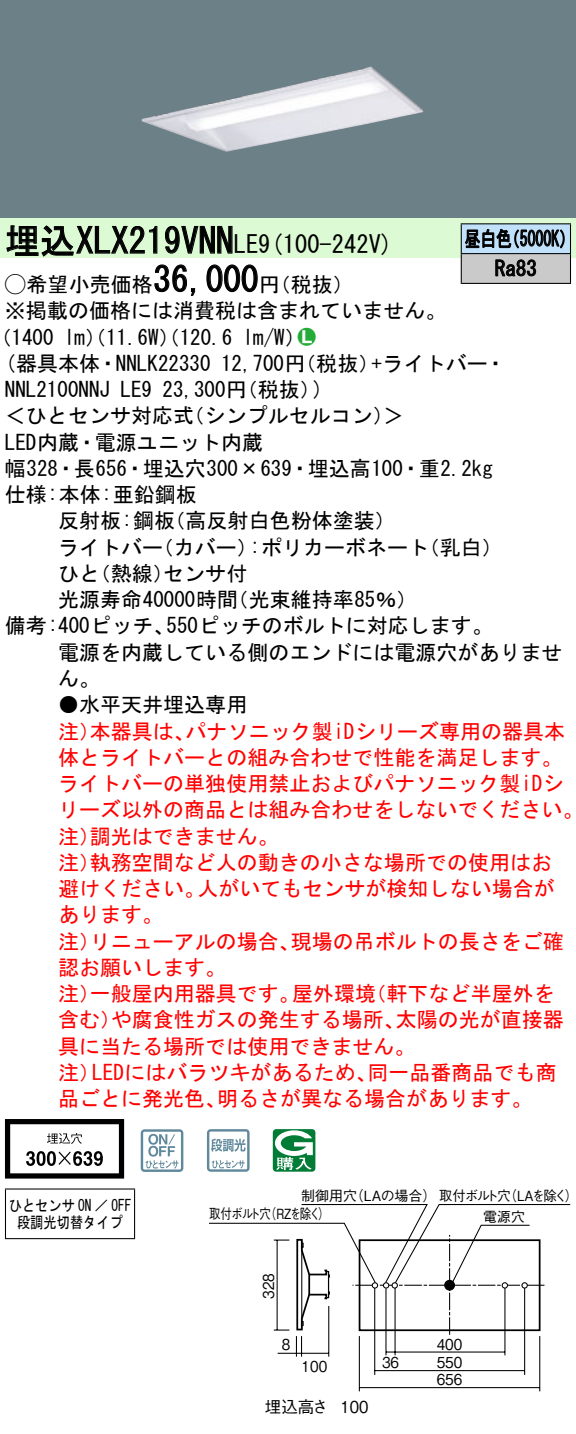
<style>
.page{position:relative;width:576px;height:1434px;background:#fff}
.page>*{position:absolute;margin:0;border:0;box-sizing:border-box;transform-origin:0 0}
.t1{font:35px "MS Gothic";color:#000}
.t2{font:24.5px "MS Gothic";color:#000}
.t3{font:21px/26.2px "MS Gothic";color:#000}
.t4{font:21px/26.2px "MS Gothic";color:#f00}
.t5{font:21px/29.8px "MS Gothic";color:#000;scale:.75 1}
.t6{font:21px "Ford Classification 1";color:#23ac38}
.t7{font:16.45px "Gothic BBB Pro Medium 90 pv RKSJ H";color:#000}
.t8{font:16.45px "Gothic BBB Pro Medium 90 pv RKSJ H";color:#000;scale:.9 1}
.t9{font:15.75px/16.4px "MS Gothic";color:#000;text-align:center;scale:.84 1}
.t10{font:15.05px/18.6px "Gothic BBB Pro Medium 90 pv RKSJ H";color:#000;scale:.9 1}
.t11{font:14px/21px "Gothic BBB Pro Medium 90 pv RKSJ H";letter-spacing:-.03em;color:#000}
.t12{font:14px "Gothic BBB Pro Medium 90 pv RKSJ H";letter-spacing:-.05em;color:#000;scale:.82 1}
.t13{font:14px "Gothic BBB Pro Medium 90 pv RKSJ H";letter-spacing:-.05em;color:#000;scale:.95 1}
.t14{font:14px "Gothic BBB Pro Medium 90 pv RKSJ H";letter-spacing:-.05em;color:#000}
.s1{font-size:24.5px}
.s2{font-family:"Ford Classification 1"}
.s3{color:#fff}
</style>
<div class="page">
<div style="left:0;top:0;width:575px;height:218px;background:#6c8087"></div>
<img style="left:142px;top:66px;width:281px;height:86px">
<div style="left:0;top:218px;width:575px;height:40px;background:#dcfad4"></div>
<svg style="left:6px;top:225px;width:152px;height:32px"></svg>
<svg style="left:165px;top:225px;width:68px;height:29px"></svg>
<svg style="left:154px;top:264px;width:42px;height:32px"></svg>
<svg style="left:206px;top:264px;width:52px;height:29px"></svg>
<svg style="left:5px;top:1119px;width:119px;height:59px"></svg>
<svg style="left:141px;top:1129px;width:42px;height:43px"></svg>
<svg style="left:207px;top:1129px;width:42px;height:42px"></svg>
<svg style="left:273px;top:1129px;width:42px;height:42px"></svg>
<hr style="left:5px;top:1188px;width:130px;height:1px;background:#000">
<hr style="left:5px;top:1189px;width:1px;height:49px;background:#000">
<hr style="left:134px;top:1189px;width:1px;height:49px;background:#000">
<hr style="left:5px;top:1238px;width:130px;height:1px;background:#000">
<div style="left:461px;top:224px;width:109px;height:30px;background:#c1e1fa"></div>
<div style="left:461px;top:254px;width:109px;height:29px;background:#cacaca"></div>
<hr style="left:460px;top:223px;width:110px;height:1px;background:#000">
<hr style="left:569px;top:224px;width:2px;height:29px;background:#000">
<hr style="left:460px;top:253px;width:110px;height:1px;background:#000">
<hr style="left:569px;top:254px;width:2px;height:29px;background:#000">
<hr style="left:460px;top:283px;width:110px;height:1px;background:#000">
<svg style="left:460px;top:224px;width:104px;height:59px"></svg>
<hr style="left:539px;top:1336px;width:1px;height:55px;background:#000">
<hr style="left:358px;top:1336px;width:2px;height:55px;background:#000">
<hr style="left:374px;top:1370px;width:150px;height:1px;background:#000">
<hr style="left:359px;top:1387px;width:180px;height:1px;background:#000">
<hr style="left:374px;top:1287px;width:1px;height:87px;background:#000">
<hr style="left:524px;top:1288px;width:1px;height:86px;background:#000">
<svg style="left:209px;top:1204px;width:361px;height:152px"></svg>
<h1 class="t1" style="left:5px;top:223px;width:255px">埋込XLX219VNN<span class="s1">LE</span></h1>
<p class="t2" style="left:258px;top:232px;width:136px">(9 100-242 (V</p>
<h1 class="t1" style="left:153px;top:262px;width:106px">36,000</h1>
<p class="t3" style="left:5px;top:271px;width:442px"><span class="s2">A</span>希望小売価格<br>※掲載の価格には消費税は含まれていません。</p>
<p class="t6" style="left:298px;top:326px;width:19px">2<span class="s3">7</span></p>
<p class="t3" style="left:259px;top:271px;width:96px">（円税抜(</p>
<p class="t3" style="left:243px;top:324px;width:64px">l m (W/</p>
<p class="t3" style="left:-9px;top:324px;width:65px">（1400</p>
<p class="t3" style="left:64px;top:324px;width:169px">lm）（11.6 ）（W 120.6</p>
<p class="t5" style="left:494px;top:224px;width:57px;text-indent:-30px">昼白色<br>Ra83</p>
<p class="t5" style="left:504px;top:224px;width:96px">（5000 (K</p>
<p class="t3" style="left:5px;top:350px;width:207px">(器具本体・NNLK22330</p>
<p class="t3" style="left:371px;top:350px;width:136px">+ライトバー・</p>
<p class="t3" style="left:221px;top:350px;width:160px">12,700 （円税抜）</p>
<p class="t3" style="left:5px;top:376px;width:106px">NNL2100NNJ</p>
<p class="t3" style="left:120px;top:376px;width:33px">LE9</p>
<p class="t3" style="left:162px;top:376px;width:160px">23,300 （円税抜(</p>
<p class="t3" style="left:313px;top:376px;width:12px">(</p>
<p class="t3" style="left:183px;top:403px;width:222px">（シンプルセルコン &lt;(</p>
<p class="t3" style="left:5px;top:403px;width:190px">＜ひとセンサ対応式</p>
<p class="t3" style="left:5px;top:429px;width:259px">LED内蔵・電源ユニット内蔵</p>
<p class="t3" style="left:5px;top:455px;width:489px">幅328・長656・埋込穴300×639・埋込高100・重2.2kg</p>
<p class="t3" style="left:5px;top:481px;width:193px">仕様:本体:亜鉛鋼板</p>
<p class="t3" style="left:164px;top:508px;width:233px">（高反射白色粉体塗装(</p>
<p class="t3" style="left:58px;top:508px;width:118px">反射板:鋼板</p>
<p class="t3" style="left:58px;top:534px;width:106px">ライトバー</p>
<p class="t3" style="left:153px;top:534px;width:106px">（カバー）</p>
<p class="t3" style="left:90px;top:560px;width:85px">（熱線）</p>
<p class="t3" style="left:163px;top:560px;width:85px">センサ付</p>
<p class="t3" style="left:58px;top:560px;width:43px">ひと</p>
<p class="t3" style="left:250px;top:534px;width:181px">:ポリカーボネート</p>
<p class="t3" style="left:418px;top:534px;width:85px">（乳白(</p>
<p class="t3" style="left:166px;top:586px;width:328px;text-indent:-108px">光源寿命40000時間<br>550ピッチのボルトに対応します。</p>
<p class="t3" style="left:227px;top:586px;width:191px">（光束維持率85％(</p>
<p class="t3" style="left:58px;top:613px;width:505px;text-indent:-53px">備考:400ピッチ、<br>電源を内蔵している側のエンドには電源穴がありません。</p>
<p class="t3" style="left:58px;top:691px;width:190px">●水平天井埋込専用</p>
<p class="t4" style="left:185px;top:718px;width:381px">パナソニック製iDシリーズ専用の器具本</p>
<p class="t4" style="left:58px;top:718px;width:43px">注）</p>
<p class="t4" style="left:58px;top:744px;width:505px">体とライトバーとの組み合わせで性能を満足します。</p>
<p class="t4" style="left:58px;top:770px;width:507px">ライトバーの単独使用禁止およびパナソニック製iDシ</p>
<p class="t4" style="left:58px;top:796px;width:526px">リーズ以外の商品とは組み合わせをしないでください。</p>
<p class="t4" style="left:90px;top:823px;width:190px">調光はできません。</p>
<p class="t4" style="left:90px;top:718px;width:106px">本器具は、</p>
<p class="t4" style="left:90px;top:823px;width:463px;text-indent:-32px">注）<br>執務空間など人の動きの小さな場所での使用はお</p>
<p class="t4" style="left:58px;top:849px;width:43px">注）</p>
<p class="t4" style="left:197px;top:875px;width:358px">人がいてもセンサが検知しない場合が</p>
<p class="t4" style="left:58px;top:875px;width:148px">避けください。あります。</p>
<p class="t4" style="left:290px;top:928px;width:275px">現場の吊ボルトの長さをご確</p>
<p class="t4" style="left:58px;top:928px;width:169px">注）<br>認お願いします。</p>
<p class="t4" style="left:90px;top:928px;width:211px">リニューアルの場合、</p>
<p class="t4" style="left:90px;top:980px;width:211px">一般屋内用器具です。</p>
<p class="t4" style="left:292px;top:980px;width:85px">屋外環境</p>
<p class="t4" style="left:365px;top:980px;width:190px">（軒下など半屋外を</p>
<p class="t4" style="left:58px;top:980px;width:43px">注）</p>
<p class="t4" style="left:111px;top:1006px;width:295px">や腐食性ガスの発生する場所、</p>
<p class="t4" style="left:395px;top:1006px;width:170px">太陽の光が直接器</p>
<p class="t4" style="left:58px;top:1006px;width:64px">含む）</p>
<p class="t4" style="left:58px;top:1033px;width:358px">具に当たる場所では使用できません。</p>
<p class="t4" style="left:367px;top:1059px;width:190px">同一品番商品でも商</p>
<p class="t4" style="left:92px;top:1059px;width:286px">LEDにはバラツキがあるため、</p>
<p class="t4" style="left:58px;top:1059px;width:43px">注）</p>
<p class="t4" style="left:58px;top:1085px;width:169px">品ごとに発光色、</p>
<p class="t4" style="left:217px;top:1085px;width:317px">明るさが異なる場合があります。</p>
<p class="t9" style="left:9px;top:1197px;width:147px">ひとセンサ ON ／ OFF段調光切替タイプ</p>
<p class="t11" style="left:483px;top:1183px;width:43px;text-indent:-133px">（LAの場合( 取付ボルト穴電源穴</p>
<p class="t13" style="left:503px;top:1184px;width:69px">（LAを除く</p>
<p class="t13" style="left:564px;top:1184px;width:16px">(</p>
<p class="t14" style="left:301px;top:1184px;width:57px">制御用穴</p>
<p class="t12" style="left:265px;top:1202px;width:70px">（RZを除く</p>
<p class="t12" style="left:318px;top:1202px;width:15px">(</p>
<p class="t12" style="left:209px;top:1202px;width:77px">取付ボルト穴</p>
<p class="t10" style="left:257px;top:1298px;width:30px;rotate:-90deg">328</p>
<p class="t10" style="left:282px;top:1333px;width:11px">8</p>
<p class="t10" style="left:301px;top:1354px;width:30px">100</p>
<p class="t10" style="left:382px;top:1351px;width:20px">36</p>
<p class="t10" style="left:436px;top:1333px;width:30px">400<br>550</p>
<p class="t10" style="left:436px;top:1368px;width:30px">656</p>
<p class="t7" style="left:265px;top:1393px;width:65px">埋込高さ</p>
<p class="t8" style="left:340px;top:1393px;width:33px">100</p>
</div>
